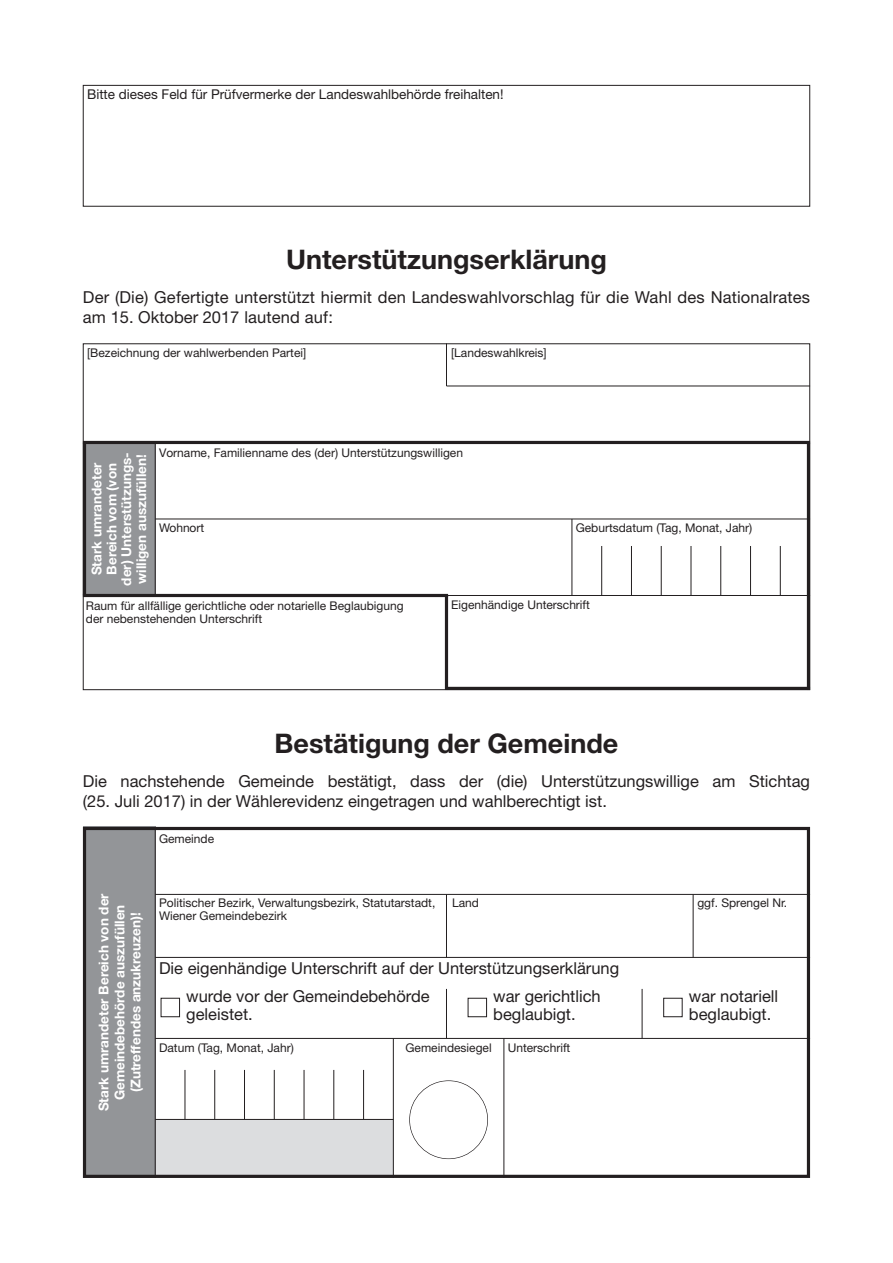
<style>
.page{position:relative;width:893px;height:1263px;background:#fff}
.page>*{position:absolute;margin:0;border:0;box-sizing:border-box;transform-origin:0 0}
.t1{font:700 27px "Helvetica Neue";color:#231f20}
.t2{font:16.5px/20.2px "Helvetica Neue";color:#231f20}
.t3{font:700 13.5px/14.9px "Helvetica Neue";color:#fff;text-align:center}
.t4{font:13.5px "Helvetica Neue";color:#231f20}
.t5{font:12px/12.8px "Helvetica Neue";color:#231f20}
</style>
<div class="page">
<div style="left:83px;top:442px;width:72px;height:153px;background:#939598"></div>
<div style="left:83px;top:85px;width:727px;height:122px;border:1px solid #231f20"></div>
<hr style="left:83px;top:441px;width:727px;height:3px;background:#231f20">
<hr style="left:83px;top:594px;width:365px;height:3px;background:#231f20">
<hr style="left:155px;top:519px;width:655px;height:1px;background:#231f20">
<hr style="left:155px;top:595px;width:655px;height:1px;background:#231f20">
<hr style="left:572px;top:519px;width:1px;height:76px;background:#231f20">
<hr style="left:445px;top:595px;width:3px;height:95px;background:#231f20">
<hr style="left:780px;top:546px;width:1px;height:49px;background:#231f20">
<hr style="left:750px;top:546px;width:1px;height:49px;background:#231f20">
<hr style="left:720px;top:546px;width:1px;height:49px;background:#231f20">
<hr style="left:691px;top:546px;width:1px;height:49px;background:#231f20">
<hr style="left:661px;top:546px;width:1px;height:49px;background:#231f20">
<hr style="left:631px;top:546px;width:1px;height:49px;background:#231f20">
<hr style="left:601px;top:546px;width:1px;height:49px;background:#231f20">
<hr style="left:83px;top:442px;width:3px;height:153px;background:#231f20">
<hr style="left:155px;top:442px;width:1px;height:153px;background:#231f20">
<hr style="left:807px;top:442px;width:3px;height:248px;background:#231f20">
<hr style="left:446px;top:687px;width:364px;height:3px;background:#231f20">
<hr style="left:446px;top:386px;width:364px;height:1px;background:#231f20">
<hr style="left:446px;top:343px;width:1px;height:43px;background:#231f20">
<div style="left:155px;top:1119px;width:238px;height:59px;background:#dcdddf"></div>
<div style="left:83px;top:827px;width:72px;height:351px;background:#939598"></div>
<div style="left:83px;top:827px;width:727px;height:351px;border:3px solid #231f20"></div>
<hr style="left:155px;top:894px;width:655px;height:1px;background:#231f20">
<hr style="left:155px;top:957px;width:655px;height:1px;background:#231f20">
<hr style="left:155px;top:1038px;width:655px;height:1px;background:#231f20">
<hr style="left:446px;top:894px;width:1px;height:63px;background:#231f20">
<hr style="left:693px;top:894px;width:1px;height:63px;background:#231f20">
<hr style="left:446px;top:989px;width:1px;height:49px;background:#231f20">
<hr style="left:642px;top:989px;width:1px;height:49px;background:#231f20">
<hr style="left:504px;top:1038px;width:1px;height:140px;background:#231f20">
<hr style="left:363px;top:1070px;width:1px;height:49px;background:#231f20">
<hr style="left:334px;top:1070px;width:1px;height:49px;background:#231f20">
<hr style="left:304px;top:1070px;width:1px;height:49px;background:#231f20">
<hr style="left:274px;top:1070px;width:1px;height:49px;background:#231f20">
<hr style="left:244px;top:1070px;width:1px;height:49px;background:#231f20">
<hr style="left:214px;top:1070px;width:1px;height:49px;background:#231f20">
<hr style="left:185px;top:1070px;width:1px;height:49px;background:#231f20">
<div style="left:409px;top:1080px;width:79px;height:79px;border:1px solid #231f20;border-radius:50%"></div>
<hr style="left:155px;top:827px;width:1px;height:351px;background:#231f20">
<div style="left:161px;top:998px;width:19px;height:19px;border:1px solid #231f20"></div>
<div style="left:468px;top:998px;width:19px;height:19px;border:1px solid #231f20"></div>
<div style="left:663px;top:998px;width:19px;height:19px;border:1px solid #231f20"></div>
<hr style="left:155px;top:1119px;width:238px;height:1px;background:#231f20">
<hr style="left:393px;top:1038px;width:1px;height:140px;background:#231f20">
<p class="t4" style="left:87px;top:90px;width:418px">Bitte dieses Feld für Prüfvermerke der Landeswahlbehörde freihalten!</p>
<h1 class="t1" style="left:286px;top:250px;width:322px">Unterstützungserklärung</h1>
<p class="t2" style="left:83px;top:289px;width:729px">Der (Die) Gefertigte unterstützt hiermit den Landeswahlvorschlag für die Wahl des Nationalrates am 15. Oktober 2017 lautend auf:</p>
<p class="t5" style="left:87px;top:347px;width:221px">[Bezeichnung der wahlwerbenden Partei]</p>
<p class="t5" style="left:451px;top:347px;width:97px">[Landeswahlkreis]</p>
<p class="t3" style="left:91px;top:586px;width:135px;rotate:-90deg">Stark umrandeter<br>Bereich vom (von der) Unterstützungs&shy;willigen auszufüllen!</p>
<p class="t5" style="left:159px;top:448px;width:305px">Vorname, Familienname des (der) Unterstützungswilligen</p>
<p class="t5" style="left:159px;top:523px;width:47px">Wohnort</p>
<p class="t5" style="left:576px;top:523px;width:178px">Geburtsdatum (Tag, Monat, Jahr)</p>
<p class="t5" style="left:86px;top:601px;width:319px">Raum für allfällige gerichtliche oder notarielle Beglaubigung</p>
<p class="t5" style="left:451px;top:599px;width:140px">Eigenhändige Unterschrift</p>
<p class="t5" style="left:86px;top:613px;width:178px">der nebenstehenden Unterschrift</p>
<h1 class="t1" style="left:275px;top:733px;width:345px">Bestätigung der Gemeinde</h1>
<p class="t2" style="left:83px;top:772px;width:729px">Die nachstehende Gemeinde bestätigt, dass der (die) Unterstützungswillige am Stichtag (25. Juli 2017) in der Wählerevidenz eingetragen und wahlberechtigt ist.</p>
<p class="t5" style="left:159px;top:833px;width:57px">Gemeinde</p>
<p class="t3" style="left:97px;top:1111px;width:219px;line-height:15.9px;rotate:-90deg">Stark umrandeter Bereich von der<br>Gemeindebehörde auszufüllen (Zutreffendes anzukreuzen)!</p>
<p class="t5" style="left:159px;top:898px;width:278px">Politischer Bezirk, Verwaltungsbezirk, Statutarstadt,<br>Wiener Gemeindebezirk</p>
<p class="t5" style="left:452px;top:898px;width:28px">Land</p>
<p class="t5" style="left:697px;top:898px;width:91px">ggf. Sprengel Nr.</p>
<p class="t2" style="left:186px;top:955px;width:434px;line-height:28.5px;text-indent:-27px">Die eigenhändige Unterschrift auf der Unterstützungserklärung wurde vor der Gemeindebehörde</p>
<p class="t2" style="left:186px;top:1006px;width:68px">geleistet.</p>
<p class="t2" style="left:493px;top:989px;width:109px;line-height:18px">war gerichtlich beglaubigt.</p>
<p class="t2" style="left:689px;top:989px;width:91px;line-height:18px">war notariell beglaubigt.</p>
<p class="t5" style="left:159px;top:1042px;width:136px">Datum (Tag, Monat, Jahr)</p>
<p class="t5" style="left:405px;top:1042px;width:88px">Gemeindesiegel</p>
<p class="t5" style="left:508px;top:1042px;width:64px">Unterschrift</p>
</div>
